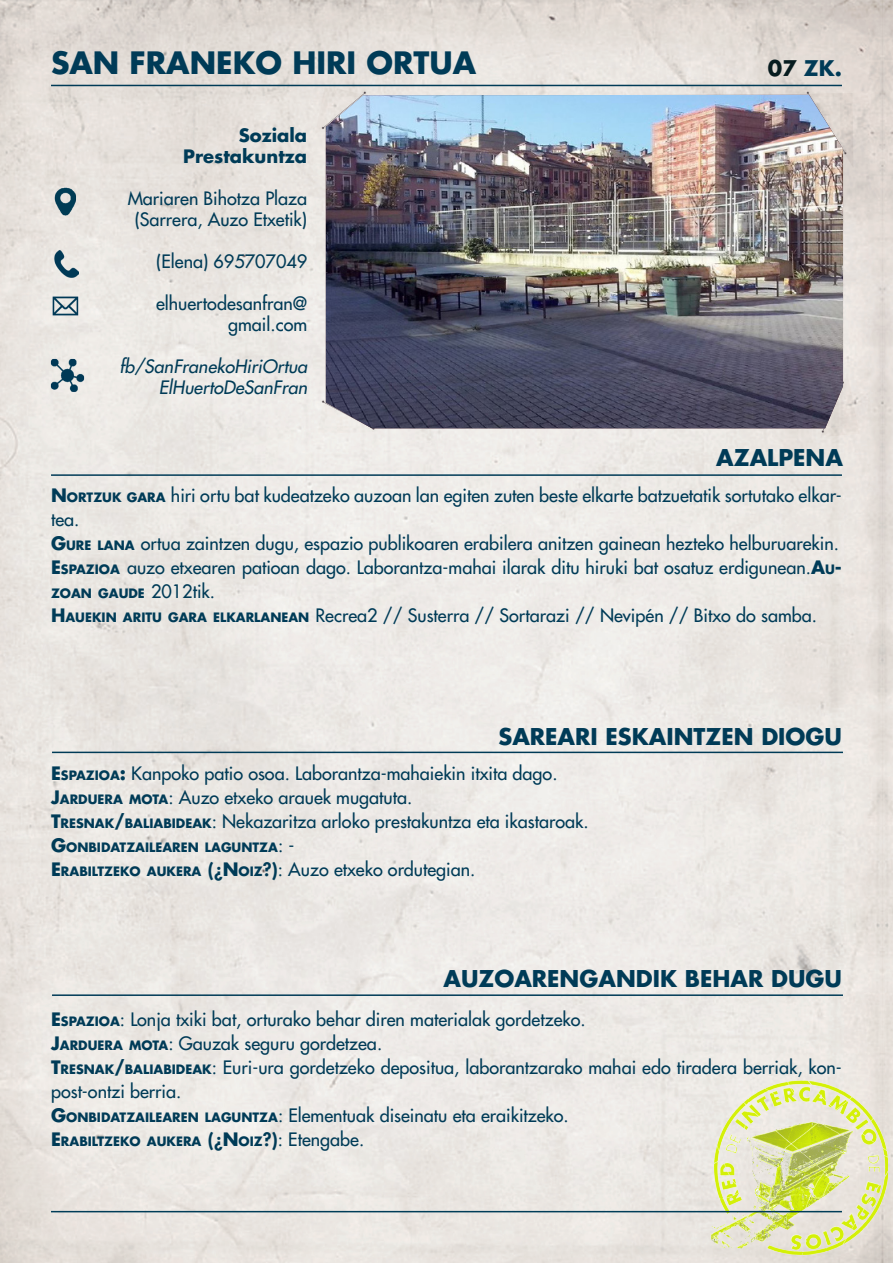
<style>
.page{position:relative;width:893px;height:1263px;background:#fff}
.page>*{position:absolute;margin:0;border:0;box-sizing:border-box;transform-origin:0 0}
.t1{font:700 30px "Futura LT";color:#003b57}
.t2{font:700 22.5px "Futura LT";color:#003b57}
.t3{font:700 21px "Futura LT";color:#003b57}
.t4{font:18px/24px "Futura LT";color:#003b57}
.t5{font:italic 18px "Futura LT";color:#003b57}
.t6{font:700 18px "Futura LT";color:#003b57}
.t7{font:700 12.6px "Futura LT";color:#003b57}
.s1{color:#071c1f}
.s2{font-weight:700}
.s3{font-weight:700;font-size:12.6px}
.s4{font-weight:400;font-size:18px}
.s5{font-size:18px}
.s6{font-weight:800}
.s7{font-weight:800;font-size:18px}
</style>
<div class="page">
<img style="left:0;top:0;width:893px;height:1263px">
<img style="left:326px;top:95px;width:517px;height:333px">
<img style="left:710px;top:1080px;width:178px;height:175px">
<hr style="left:51px;top:85px;width:791px;height:1px;background:#003b57">
<hr style="left:51px;top:474px;width:791px;height:2px;background:#003b57">
<hr style="left:52px;top:752px;width:791px;height:1px;background:#003b57">
<hr style="left:52px;top:994px;width:791px;height:2px;background:#003b57">
<hr style="left:51px;top:1211px;width:791px;height:1px;background:#003d58">
<img style="left:49px;top:185px;width:35px;height:36px">
<img style="left:50px;top:357px;width:35px;height:35px">
<img style="left:49px;top:295px;width:32px;height:22px">
<img style="left:52px;top:250px;width:27px;height:27px">
<p class="t1" style="left:51px;top:43px;width:427px">SAN FRANEKO HIRI ORTUA</p>
<p class="t3" style="left:768px;top:54px;width:75px"><span class="s1">07</span> ZK.</p>
<p class="t6" style="left:239px;top:123px;width:70px">Soziala</p>
<p class="t6" style="left:183px;top:144px;width:125px">Prestakuntza</p>
<p class="t4" style="left:128px;top:186px;width:181px">Mariaren Bihotza Plaza</p>
<p class="t4" style="left:135px;top:207px;width:174px">(Sarrera, Auzo Etxetik)</p>
<p class="t4" style="left:156px;top:249px;width:152px">(Elena) 695707049</p>
<p class="t4" style="left:156px;top:291px;width:153px">elhuertodesanfran@</p>
<p class="t4" style="left:228px;top:312px;width:81px">gmail.com</p>
<p class="t5" style="left:119px;top:355px;width:189px">fb/SanFranekoHiriOrtua</p>
<p class="t5" style="left:159px;top:376px;width:150px">ElHuertoDeSanFran</p>
<p class="t2" style="left:716px;top:442px;width:128px">AZALPENA</p>
<p class="t4" style="left:51px;top:483px;width:792px"><span class="s2">N</span> <span class="s3">ORTZUK GARA</span> hiri ortu bat kudeatzeko auzoan lan egiten zuten beste elkarte batzuetatik sortutako elkar&shy;tea.</p>
<p class="t4" style="left:51px;top:531px;width:790px"><span class="s2">G</span><span class="s3">URE LANA</span> ortua zaintzen dugu, espazio publikoaren erabilera anitzen gainean hezteko helburuarekin.</p>
<p class="t4" style="left:51px;top:555px;width:792px"><span class="s2">E</span><span class="s3">SPAZIOA</span> auzo etxearen patioan dago. Laborantza-mahai ilarak ditu hiruki bat osatuz erdigunean.<span class="s2">A</span><span class="s3">U</span><span class="s2">-</span></p>
<p class="t7" style="left:51px;top:585px;width:166px">ZOAN GAUDE <span class="s4">2012tik.</span></p>
<p class="t4" style="left:51px;top:603px;width:768px"><span class="s2">H</span><span class="s3">AUEKIN ARITU GARA ELKARLANEAN</span> Recrea2 // Susterra // Sortarazi // Nevipén // Bitxo do samba.</p>
<p class="t2" style="left:498px;top:722px;width:345px">SAREARI ESKAINTZEN DIOGU</p>
<p class="t4" style="left:51px;top:761px;width:508px"><span class="s2">E</span><span class="s3">SPAZIOA</span><span class="s2">:</span> Kanpoko patio osoa. Laborantza-mahaiekin itxita dago.</p>
<p class="t4" style="left:51px;top:785px;width:363px"><span class="s2">J</span><span class="s3">ARDUERA MOTA</span>: Auzo etxeko arauek mugatuta.</p>
<p class="t4" style="left:51px;top:809px;width:539px"><span class="s2">T</span><span class="s3">RESNAK</span><span class="s2">/</span><span class="s3">BALIABIDEAK</span>: Nekazaritza arloko prestakuntza eta ikastaroak.</p>
<p class="t7" style="left:51px;top:839px;width:245px"><span class="s5">G</span>ONBIDATZAILEAREN LAGUNTZA<span class="s4">: -</span></p>
<p class="t4" style="left:51px;top:857px;width:426px"><span class="s2">E</span><span class="s3">RABILTZEKO AUKERA</span> <span class="s2">(</span><span class="s6">¿</span><span class="s2">N</span> <span class="s3">OIZ</span><span class="s6">?</span><span class="s2">)</span>: Auzo etxeko ordutegian.</p>
<p class="t2" style="left:443px;top:963px;width:400px">AUZOARENGANDIK BEHAR DUGU</p>
<p class="t4" style="left:51px;top:1007px;width:536px"><span class="s2">E</span><span class="s3">SPAZIOA</span>: Lonja txiki bat, orturako behar diren materialak gordetzeko.</p>
<p class="t4" style="left:51px;top:1031px;width:333px"><span class="s2">J</span><span class="s3">ARDUERA MOTA</span>: Gauzak seguru gordetzea.</p>
<p class="t4" style="left:51px;top:1055px;width:792px"><span class="s2">T</span><span class="s3">RESNAK</span><span class="s2">/</span><span class="s3">BALIABIDEAK</span>: Euri-ura gordetzeko depositua, laborantzarako mahai edo tiradera berriak, kon&shy;post-ontzi berria.</p>
<p class="t4" style="left:51px;top:1103px;width:519px"><span class="s2">G</span><span class="s3">ONBIDATZAILEAREN LAGUNTZA</span>: Elementuak diseinatu eta eraikitzeko.</p>
<p class="t7" style="left:51px;top:1133px;width:315px"><span class="s5">E</span>RABILTZEKO AUKERA <span class="s5">(</span><span class="s7">¿</span><span class="s5">N</span> OIZ<span class="s7">?</span><span class="s5">)</span><span class="s4">: Etengabe.</span></p>
</div>
